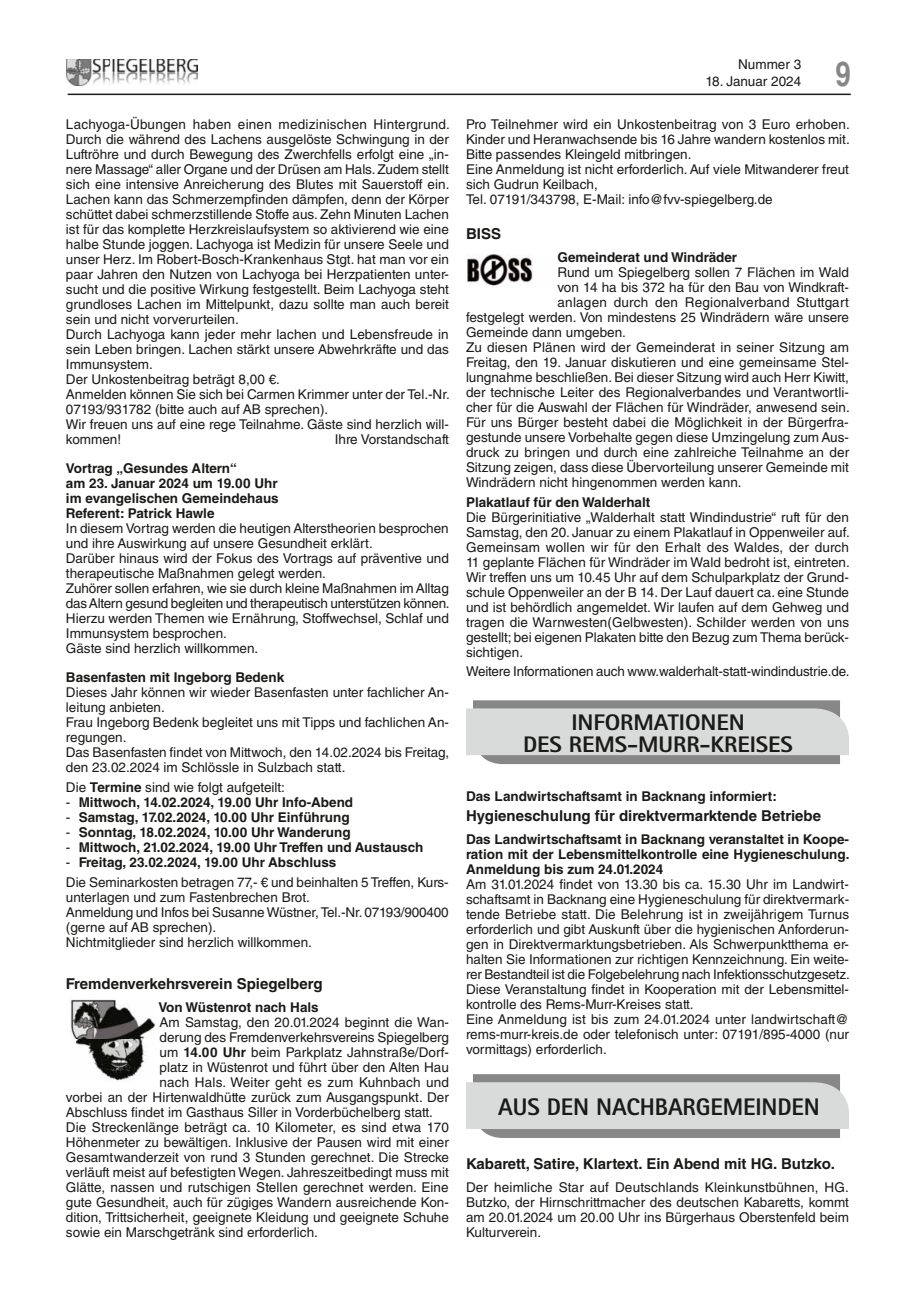
<style>
.page{position:relative;width:915px;height:1297px;background:#fff}
.page>*{position:absolute;margin:0;border:0;box-sizing:border-box;transform-origin:0 0}
.t1{font:700 34.5px "Helvetica LT Std";color:#868786;scale:.8 1}
.t2{font:800 24px "AT Rotis Sans Serif";letter-spacing:-.005em;color:#1a1a18}
.t3{font:800 22.5px/21.6px "AT Rotis Sans Serif";letter-spacing:-.005em;color:#1a1a18;text-align:center;scale:1.06 1}
.t4{font:700 15px "Helvetica LT Std";color:#1a1a18}
.t5{font:13.5px/15px "Helvetica LT Std";color:#1a1a18}
.t6{font:700 13.5px/15px "Helvetica LT Std";color:#1a1a18}
.s1{font-weight:700}
.s2{font-weight:400}
</style>
<div class="page">
<hr style="left:68px;top:94px;width:782px;height:1px;background:#1a1a18">
<img style="left:66px;top:59px;width:132px;height:27px">
<img style="left:70px;top:999px;width:85px;height:82px">
<img style="left:467px;top:254px;width:66px;height:32px">
<svg style="left:466px;top:700px;width:382px;height:64px;background:#c5c6c5"></svg>
<svg style="left:466px;top:1074px;width:382px;height:64px;background:#c4c5c5"></svg>
<p class="t5" style="left:66px;top:116px;width:385px">Lachyoga-Übungen haben einen medizinischen Hintergrund.<br>Durch die während des Lachens ausgelöste Schwingung in der Luftröhre und durch Bewegung des Zwerchfells erfolgt eine „in&shy;nere Massage“ aller Organe und der Drüsen am Hals. Zudem stellt sich eine intensive Anreicherung des Blutes mit Sauerstoff ein.<br>Lachen kann das Schmerzempfinden dämpfen, denn der Körper schüttet dabei schmerzstillende Stoffe aus. Zehn Minuten Lachen ist für das komplette Herzkreislaufsystem so aktivierend wie eine halbe Stunde joggen. Lachyoga ist Medizin für unsere Seele und unser Herz. Im Robert-Bosch-Krankenhaus Stgt. hat man vor ein paar Jahren den Nutzen von Lachyoga bei Herzpatienten unter&shy;sucht und die positive Wirkung festgestellt. Beim Lachyoga steht grundloses Lachen im Mittelpunkt, dazu sollte man auch bereit sein und nicht vorverurteilen.<br>Durch Lachyoga kann jeder mehr lachen und Lebensfreude in sein Leben bringen. Lachen stärkt unsere Abwehrkräfte und das Immunsystem.<br>Der Unkostenbeitrag beträgt 8,00 €.<br>Anmelden können Sie sich bei Carmen Krimmer unter der Tel.-Nr.<br>07193/931782 (bitte auch auf AB sprechen).<br>Wir freuen uns auf eine rege Teilnahme. Gäste sind herzlich will&shy;kommen!</p>
<p class="t5" style="left:334px;top:431px;width:116px">Ihre Vorstandschaft</p>
<p class="t6" style="left:66px;top:461px;width:214px">Vortrag „Gesundes Altern“<br>am 23. Januar 2024 um 19.00 Uhr im evangelischen Gemeindehaus<br>Referent: Patrick Hawle</p>
<p class="t5" style="left:66px;top:521px;width:385px">In diesem Vortrag werden die heutigen Alterstheorien besprochen und ihre Auswirkung auf unsere Gesundheit erklärt.<br>Darüber hinaus wird der Fokus des Vortrags auf präventive und therapeutische Maßnahmen gelegt werden.<br>Zuhörer sollen erfahren, wie sie durch kleine Maßnahmen im Alltag das Altern gesund begleiten und therapeutisch unterstützen können.<br>Hierzu werden Themen wie Ernährung, Stoffwechsel, Schlaf und Immunsystem besprochen.<br>Gäste sind herzlich willkommen.</p>
<p class="t6" style="left:66px;top:670px;width:220px">Basenfasten mit Ingeborg Bedenk</p>
<p class="t5" style="left:66px;top:685px;width:384px">Dieses Jahr können wir wieder Basenfasten unter fachlicher An&shy;leitung anbieten.<br>Frau Ingeborg Bedenk begleitet uns mit Tipps und fachlichen An&shy;regungen.<br>Das Basenfasten findet von Mittwoch, den 14.02.2024 bis Freitag, den 23.02.2024 im Schlössle in Sulzbach statt.</p>
<p class="t5" style="left:66px;top:780px;width:220px">Die <span class="s1">Termine</span> sind wie folgt aufgeteilt:</p>
<p class="t6" style="left:66px;top:795px;width:289px"><span class="s2">-</span> Mittwoch, 14.02.2024, 19.00 Uhr Info-Abend</p>
<p class="t6" style="left:66px;top:810px;width:285px"><span class="s2">-</span> Samstag, 17.02.2024, 10.00 Uhr Einführung</p>
<p class="t6" style="left:66px;top:825px;width:286px"><span class="s2">-</span> Sonntag, 18.02.2024, 10.00 Uhr Wanderung</p>
<p class="t6" style="left:66px;top:840px;width:359px"><span class="s2">-</span> Mittwoch, 21.02.2024, 19.00 Uhr Treffen und Austausch</p>
<p class="t5" style="left:66px;top:852px;width:384px;line-height:19.8px">- <span class="s1">Freitag, 23.02.2024, 19.00 Uhr Abschluss<br></span>Die Seminarkosten betragen 77,- € und beinhalten 5 Treffen, Kurs-</p>
<p class="t5" style="left:66px;top:890px;width:384px">unterlagen und zum Fastenbrechen Brot.<br>Anmeldung und Infos bei Susanne Wüstner, Tel.-Nr. 07193/900400 (gerne auf AB sprechen).<br>Nichtmitglieder sind herzlich willkommen.</p>
<p class="t4" style="left:66px;top:974px;width:258px">Fremdenverkehrsverein Spiegelberg</p>
<p class="t6" style="left:158px;top:1000px;width:162px">Von Wüstenrot nach Hals</p>
<p class="t5" style="left:159px;top:1015px;width:291px">Am Samstag, den 20.01.2024 beginnt die Wan-</p>
<p class="t5" style="left:159px;top:1030px;width:291px">derung des Fremdenverkehrsvereins Spiegelberg</p>
<p class="t5" style="left:159px;top:1045px;width:291px">um <span class="s1">14.00 Uhr</span> beim Parkplatz Jahnstraße/Dorf-</p>
<p class="t5" style="left:159px;top:1060px;width:291px">platz in Wüstenrot und führt über den Alten Hau</p>
<p class="t5" style="left:159px;top:1075px;width:291px">nach Hals. Weiter geht es zum Kuhnbach und</p>
<p class="t5" style="left:66px;top:1090px;width:384px">vorbei an der Hirtenwaldhütte zurück zum Ausgangspunkt. Der</p>
<p class="t5" style="left:66px;top:1105px;width:368px">Abschluss findet im Gasthaus Siller in Vorderbüchelberg statt.</p>
<p class="t5" style="left:66px;top:1120px;width:384px">Die Streckenlänge beträgt ca. 10 Kilometer, es sind etwa 170</p>
<p class="t5" style="left:66px;top:1135px;width:384px">Höhenmeter zu bewältigen. Inklusive der Pausen wird mit einer</p>
<p class="t5" style="left:66px;top:1150px;width:384px">Gesamtwanderzeit von rund 3 Stunden gerechnet. Die Strecke</p>
<p class="t5" style="left:66px;top:1165px;width:384px">verläuft meist auf befestigten Wegen. Jahreszeitbedingt muss mit</p>
<p class="t5" style="left:66px;top:1180px;width:384px">Glätte, nassen und rutschigen Stellen gerechnet werden. Eine</p>
<p class="t5" style="left:66px;top:1195px;width:384px">gute Gesundheit, auch für zügiges Wandern ausreichende Kon-</p>
<p class="t5" style="left:66px;top:1210px;width:384px">dition, Trittsicherheit, geeignete Kleidung und geeignete Schuhe</p>
<p class="t5" style="left:66px;top:1225px;width:253px">sowie ein Marschgetränk sind erforderlich.</p>
<p class="t5" style="left:738px;top:57px;width:65px">Nummer 3</p>
<p class="t5" style="left:705px;top:73px;width:97px">18. Januar 2024</p>
<h1 class="t1" style="left:835px;top:53px;width:21px">9</h1>
<p class="t5" style="left:466px;top:116px;width:385px">Pro Teilnehmer wird ein Unkostenbeitrag von 3 Euro erhoben.<br>Kinder und Heranwachsende bis 16 Jahre wandern kostenlos mit.<br>Bitte passendes Kleingeld mitbringen.<br>Eine Anmeldung ist nicht erforderlich. Auf viele Mitwanderer freut sich Gudrun Keilbach,<br>Tel. 07191/343798, E-Mail: info@fvv-spiegelberg.de</p>
<p class="t4" style="left:466px;top:225px;width:37px">BISS</p>
<p class="t6" style="left:557px;top:250px;width:181px">Gemeinderat und Windräder</p>
<p class="t5" style="left:557px;top:265px;width:293px">Rund um Spiegelberg sollen 7 Flächen im Wald</p>
<p class="t5" style="left:557px;top:280px;width:293px">von 14 ha bis 372 ha für den Bau von Windkraft-</p>
<p class="t5" style="left:557px;top:295px;width:293px">anlagen durch den Regionalverband Stuttgart</p>
<p class="t5" style="left:466px;top:310px;width:384px">festgelegt werden. Von mindestens 25 Windrädern wäre unsere</p>
<p class="t5" style="left:466px;top:325px;width:161px">Gemeinde dann umgeben.</p>
<p class="t5" style="left:466px;top:340px;width:384px">Zu diesen Plänen wird der Gemeinderat in seiner Sitzung am</p>
<p class="t5" style="left:466px;top:355px;width:384px">Freitag, den 19. Januar diskutieren und eine gemeinsame Stel-</p>
<p class="t5" style="left:466px;top:370px;width:384px">lungnahme beschließen. Bei dieser Sitzung wird auch Herr Kiwitt,</p>
<p class="t5" style="left:466px;top:385px;width:384px">der technische Leiter des Regionalverbandes und Verantwortli-</p>
<p class="t5" style="left:466px;top:400px;width:385px">cher für die Auswahl der Flächen für Windräder, anwesend sein.</p>
<p class="t5" style="left:466px;top:415px;width:384px">Für uns Bürger besteht dabei die Möglichkeit in der Bürgerfra-</p>
<p class="t5" style="left:466px;top:430px;width:384px">gestunde unsere Vorbehalte gegen diese Umzingelung zum Aus-</p>
<p class="t5" style="left:466px;top:445px;width:384px">druck zu bringen und durch eine zahlreiche Teilnahme an der</p>
<p class="t5" style="left:466px;top:460px;width:384px">Sitzung zeigen, dass diese Übervorteilung unserer Gemeinde mit</p>
<p class="t5" style="left:466px;top:475px;width:277px">Windrädern nicht hingenommen werden kann.</p>
<p class="t6" style="left:466px;top:494px;width:186px">Plakatlauf für den Walderhalt</p>
<p class="t5" style="left:466px;top:509px;width:385px;text-align:justify">Die Bürgerinitiative „Walderhalt statt Windindustrie“ ruft für den Samstag, den 20. Januar zu einem Plakatlauf in Oppenweiler auf.<br>Gemeinsam wollen wir für den Erhalt des Waldes, der durch 11 geplante Flächen für Windräder im Wald bedroht ist, eintreten.<br>Wir treffen uns um 10.45 Uhr auf dem Schulparkplatz der Grund&shy;schule Oppenweiler an der B 14. Der Lauf dauert ca. eine Stunde und ist behördlich angemeldet. Wir laufen auf dem Gehweg und tragen die Warnwesten(Gelbwesten). Schilder werden von uns gestellt; bei eigenen Plakaten bitte den Bezug zum Thema berück&shy;sichtigen.</p>
<p class="t5" style="left:466px;top:664px;width:385px">Weitere Informationen auch www.walderhalt-statt-windindustrie.de.</p>
<h3 class="t3" style="left:523px;top:711px;width:256px">INFORMATIONEN<br>DES REMS-MURR-KREISES</h3>
<p class="t6" style="left:466px;top:788px;width:312px">Das Landwirtschaftsamt in Backnang informiert:</p>
<p class="t4" style="left:466px;top:806px;width:356px">Hygieneschulung für direktvermarktende Betriebe</p>
<p class="t6" style="left:466px;top:832px;width:385px;text-align:justify">Das Landwirtschaftsamt in Backnang veranstaltet in Koope&shy;ration mit der Lebensmittelkontrolle eine Hygieneschulung.<br>Anmeldung bis zum 24.01.2024</p>
<p class="t5" style="left:466px;top:877px;width:385px">Am 31.01.2024 findet von 13.30 bis ca. 15.30 Uhr im Landwirt&shy;schaftsamt in Backnang eine Hygieneschulung für direktvermark&shy;tende Betriebe statt. Die Belehrung ist in zweijährigem Turnus erforderlich und gibt Auskunft über die hygienischen Anforderun&shy;gen in Direktvermarktungsbetrieben. Als Schwerpunktthema er&shy;halten Sie Informationen zur richtigen Kennzeichnung. Ein weite&shy;rer Bestandteil ist die Folgebelehrung nach Infektionsschutzgesetz.<br>Diese Veranstaltung findet in Kooperation mit der Lebensmittel&shy;kontrolle des Rems-Murr-Kreises statt.<br>Eine Anmeldung ist bis zum 24.01.2024 unter landwirtschaft@ rems-murr-kreis.de oder telefonisch unter: 07191/895-4000 (nur vormittags) erforderlich.</p>
<h2 class="t2" style="left:498px;top:1092px;width:323px">AUS DEN NACHBARGEMEINDEN</h2>
<p class="t4" style="left:466px;top:1154px;width:370px">Kabarett, Satire, Klartext. Ein Abend mit HG. Butzko.</p>
<p class="t5" style="left:466px;top:1180px;width:384px;text-align:justify">Der heimliche Star auf Deutschlands Kleinkunstbühnen, HG.<br>Butzko, der Hirnschrittmacher des deutschen Kabaretts, kommt am 20.01.2024 um 20.00 Uhr ins Bürgerhaus Oberstenfeld beim Kulturverein.</p>
</div>
